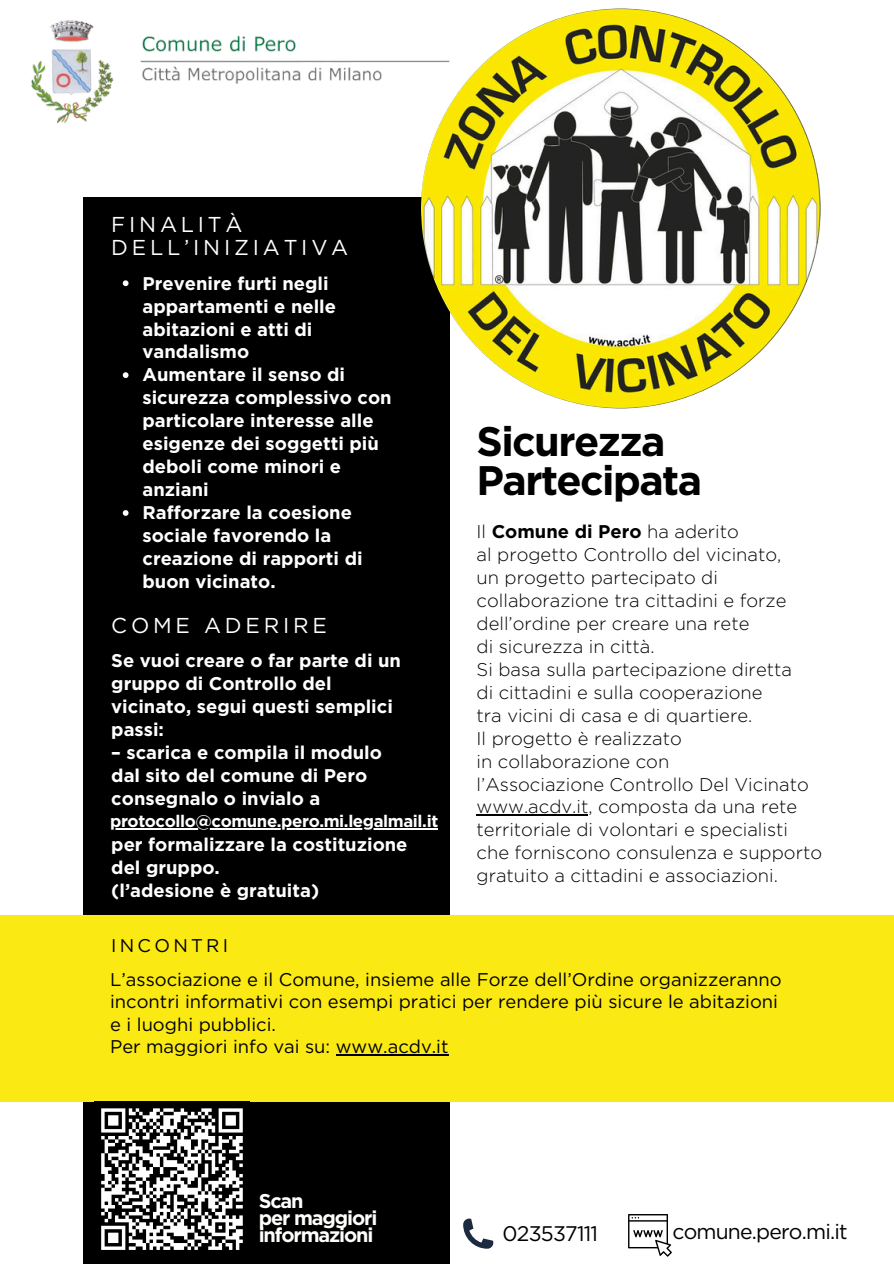
<style>
.page{position:relative;width:894px;height:1264px;background:#fff}
.page>*{position:absolute;margin:0;border:0;box-sizing:border-box;transform-origin:0 0}
.t1{font:700 41.25px/39px "Gotham";letter-spacing:-.04em;color:#000}
.t2{font:21.45px/23px "Gotham";letter-spacing:.175em;color:#fff}
.t3{font:21.15px "Gotham";letter-spacing:-.04em;color:#000}
.t4{font:700 19.95px/17.2px "Gotham";letter-spacing:-.055em;color:#fefefc}
.t5{font:700 18.3px/23px "Gotham";color:#fff}
.t6{font:300 18.3px/23px "Gotham";color:#000}
.t7{font:18.3px/22.5px "Gotham";color:#000}
.t8{font:700 18.3px "Gotham";color:#000}
.t9{font:18.3px "Gotham";letter-spacing:.175em;color:#000}
.t10{font:700 16.8px "Gotham";letter-spacing:-.025em;color:#fff}
.s1{font-weight:300}
</style>
<div class="page">
<div style="left:83px;top:197px;width:366px;height:1066px;background:#000"></div>
<div style="left:0;top:914px;width:893px;height:187px;background:#fae912"></div>
<svg style="left:463px;top:1218px;width:30px;height:30px"></svg>
<img style="left:421px;top:9px;width:399px;height:399px;border-radius:50%">
<img style="left:31px;top:20px;width:431px;height:113px">
<svg style="left:628px;top:1214px;width:43px;height:42px"></svg>
<svg style="left:123px;top:280px;width:5px;height:6px"></svg>
<svg style="left:123px;top:372px;width:5px;height:6px"></svg>
<svg style="left:123px;top:510px;width:5px;height:6px"></svg>
<hr style="left:476px;top:814px;width:112px;height:1px;background:#000">
<hr style="left:110px;top:828px;width:328px;height:1px;background:#fff">
<hr style="left:336px;top:1054px;width:112px;height:1px;background:#000">
<svg style="left:101px;top:1108px;width:142px;height:142px"></svg>
<h2 class="t2" style="left:111px;top:213px;width:238px">FINALITÀ<br>DELL’INIZIATIVA</h2>
<p class="t5" style="left:142px;top:271px;width:195px">Prevenire furti negli appartamenti e nelle abitazioni e atti di vandalismo</p>
<p class="t5" style="left:142px;top:363px;width:250px">Aumentare il senso di sicurezza complessivo con particolare interesse alle esigenze dei soggetti più deboli come minori e anziani</p>
<p class="t5" style="left:142px;top:501px;width:221px">Rafforzare la coesione sociale favorendo la creazione di rapporti di buon vicinato.</p>
<p class="t2" style="left:111px;top:614px;width:217px">COME ADERIRE</p>
<h2 class="t5" style="left:111px;top:649px;width:291px">Se vuoi creare o far parte di un gruppo di Controllo del vicinato, segui questi semplici passi:</h2>
<h2 class="t5" style="left:111px;top:741px;width:272px">– scarica e compila il modulo dal sito del comune di Pero consegnalo o invialo a</h2>
<h6 class="t5" style="left:111px;top:833px;width:298px">per formalizzare la costituzione del gruppo.<br>(l’adesione è gratuita)</h6>
<h5 class="t10" style="left:110px;top:811px;width:329px">protocollo@comune.pero.mi.legalmail.it</h5>
<p class="t9" style="left:111px;top:934px;width:118px">INCONTRI</p>
<p class="t1" style="left:476px;top:421px;width:227px">Sicurezza<br>Partecipata</p>
<h6 class="t8" style="left:476px;top:520px;width:264px"><span class="s1">Il</span> Comune di Pero <span class="s1">ha aderito</span></h6>
<h6 class="t6" style="left:476px;top:542px;width:306px">al progetto Controllo del vicinato,</h6>
<p class="t6" style="left:476px;top:565px;width:311px">un progetto partecipato di collaborazione tra cittadini e forze dell’ordine per creare una rete</p>
<h3 class="t6" style="left:476px;top:634px;width:180px">di sicurezza in città.</h3>
<h1 class="t6" style="left:476px;top:657px;width:317px">Si basa sulla partecipazione diretta</h1>
<p class="t6" style="left:476px;top:680px;width:287px">di cittadini e sulla cooperazione</p>
<p class="t6" style="left:476px;top:703px;width:277px">tra vicini di casa e di quartiere.</p>
<p class="t6" style="left:476px;top:726px;width:207px">Il progetto è realizzato</p>
<p class="t6" style="left:476px;top:749px;width:194px">in collaborazione con</p>
<p class="t6" style="left:476px;top:772px;width:333px">l’Associazione Controllo Del Vicinato www.acdv.it, composta da una rete territoriale di volontari e specialisti</p>
<p class="t6" style="left:476px;top:841px;width:347px">che forniscono consulenza e supporto gratuito a cittadini e associazioni.</p>
<p class="t7" style="left:110px;top:967px;width:673px">L’associazione e il Comune, insieme alle Forze dell’Ordine organizzeranno incontri informativi con esempi pratici per rendere più sicure le abitazioni</p>
<p class="t7" style="left:110px;top:1012px;width:167px">e i luoghi pubblici.</p>
<p class="t7" style="left:110px;top:1035px;width:340px">Per maggiori info vai su: www.acdv.it</p>
<p class="t4" style="left:258px;top:1192px;width:120px">Scan<br>per maggiori informazioni</p>
<p class="t3" style="left:502px;top:1220px;width:97px">023537111</p>
<p class="t3" style="left:672px;top:1218px;width:177px">comune.pero.mi.it</p>
</div>
